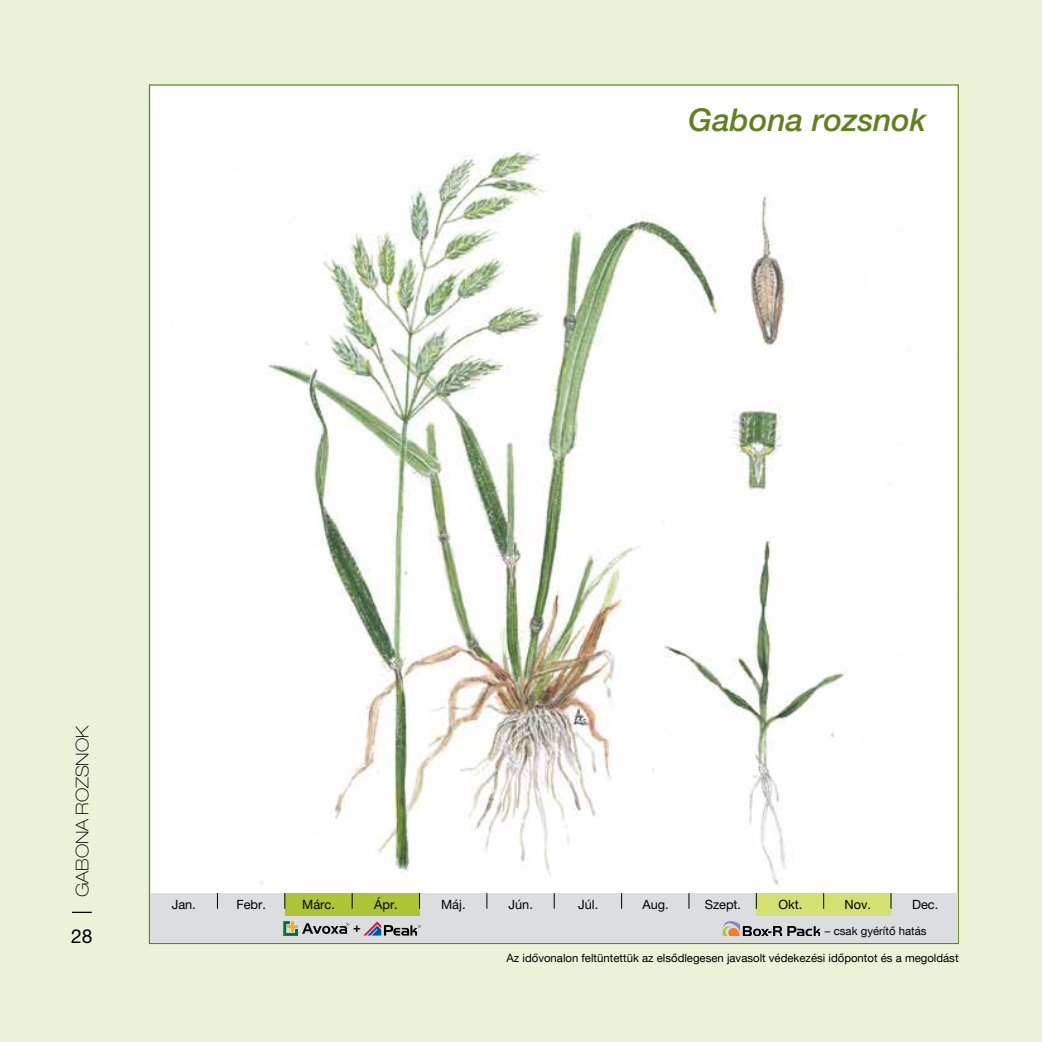
<style>
.page{position:relative;width:1042px;height:1042px;background:#eaf3d8}
.page>*{position:absolute;margin:0;border:0;box-sizing:border-box;transform-origin:0 0}
.t1{font:italic 500 31.5px "Helvetica Neue LT Pro";color:#62801e}
.t2{font:19.25px "Helvetica Neue LT Pro";color:#000}
.t3{font:100 expanded 17.5px "Helvetica Neue LT Pro";color:#000}
.t4{font:12.78px "Helvetica Neue LT Pro";color:#000}
.t5{font:11.38px "Helvetica Neue LT Com";color:#000}
</style>
<div class="page">
<img style="left:151px;top:86px;width:806px;height:807px">
<hr style="left:72px;top:911px;width:20px;height:2px;background:#000">
<div style="left:150px;top:893px;width:807px;height:50px;background:#dcddde"></div>
<div style="left:285px;top:893px;width:134px;height:22px;background:#acc435"></div>
<div style="left:756px;top:893px;width:135px;height:22px;background:#d3e173"></div>
<svg style="left:217px;top:893px;width:1px;height:16px"></svg>
<svg style="left:284px;top:893px;width:1px;height:16px"></svg>
<svg style="left:352px;top:893px;width:1px;height:16px"></svg>
<svg style="left:419px;top:893px;width:1px;height:16px"></svg>
<svg style="left:486px;top:893px;width:1px;height:16px"></svg>
<svg style="left:554px;top:893px;width:1px;height:16px"></svg>
<svg style="left:621px;top:893px;width:1px;height:16px"></svg>
<svg style="left:688px;top:893px;width:1px;height:16px"></svg>
<svg style="left:756px;top:893px;width:1px;height:16px"></svg>
<svg style="left:823px;top:893px;width:1px;height:16px"></svg>
<svg style="left:890px;top:893px;width:1px;height:16px"></svg>
<svg style="left:722px;top:921px;width:98px;height:15px"></svg>
<svg style="left:283px;top:921px;width:138px;height:15px"></svg>
<h1 class="t1" style="left:688px;top:102px;width:240px">Gabona rozsnok</h1>
<h3 class="t3" style="left:72px;top:897px;width:173px;rotate:-90deg">Gabona rozsnok</h3>
<h2 class="t2" style="left:71px;top:924px;width:23px">28</h2>
<p class="t4" style="left:172px;top:897px;width:26px">Jan.</p>
<p class="t4" style="left:236px;top:897px;width:31px">Febr.</p>
<p class="t4" style="left:302px;top:897px;width:34px">Márc.</p>
<p class="t4" style="left:374px;top:897px;width:25px">Ápr.</p>
<p class="t4" style="left:441px;top:897px;width:26px">Máj.</p>
<p class="t4" style="left:508px;top:897px;width:26px">Jún.</p>
<p class="t4" style="left:578px;top:897px;width:22px">Júl.</p>
<p class="t4" style="left:642px;top:897px;width:28px">Aug.</p>
<p class="t4" style="left:705px;top:897px;width:38px">Szept.</p>
<p class="t4" style="left:778px;top:897px;width:25px">Okt.</p>
<p class="t4" style="left:844px;top:897px;width:28px">Nov.</p>
<p class="t4" style="left:912px;top:897px;width:28px">Dec.</p>
<p class="t5" style="left:825px;top:924px;width:103px">– csak gyérítő hatás</p>
<p class="t5" style="left:506px;top:951px;width:453px">Az idővonalon feltüntettük az elsődlegesen javasolt védekezési időpontot és a megoldást</p>
</div>
